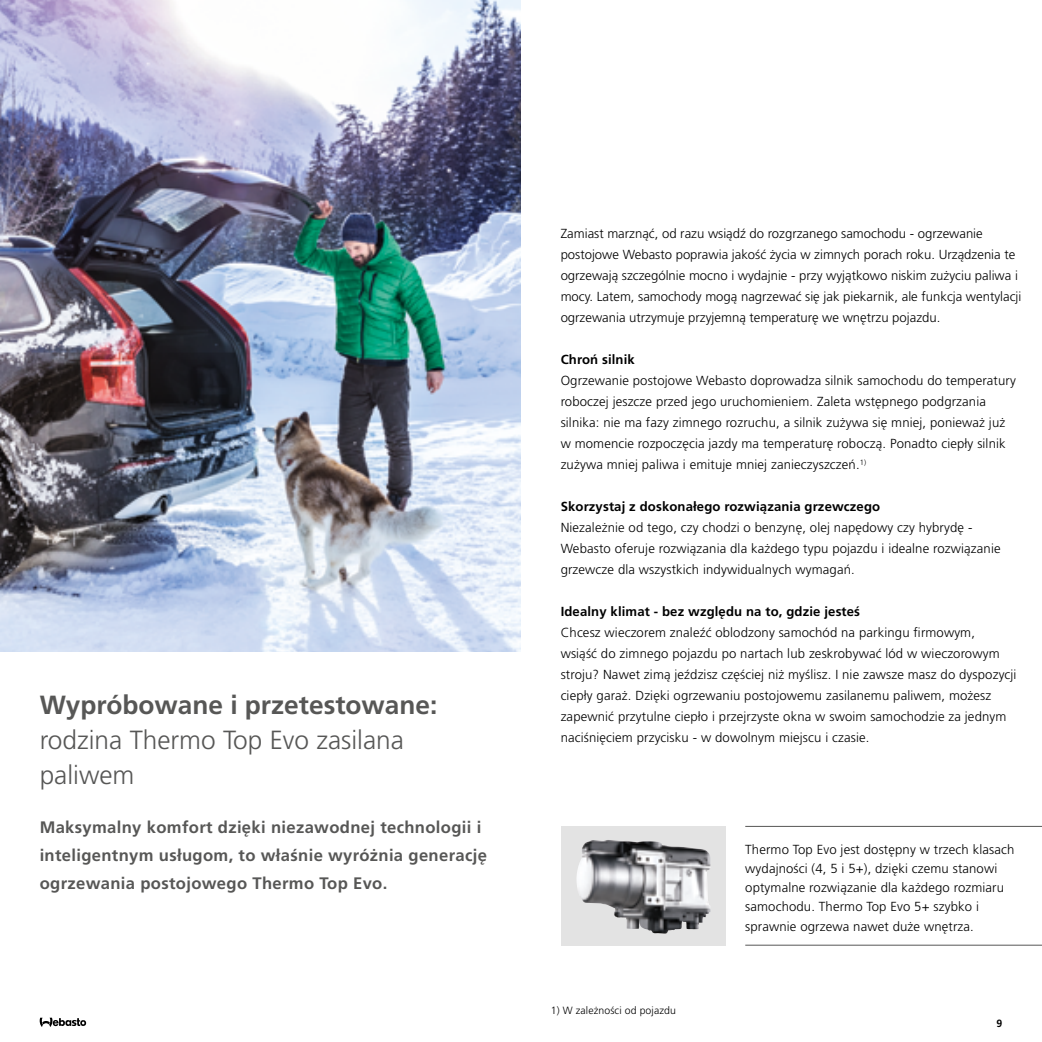
<style>
.page{position:relative;width:1042px;height:1042px;background:#fff}
.page>*{position:absolute;margin:0;border:0;box-sizing:border-box;transform-origin:0 0}
.t1{font:300 26.25px/35px "Frutiger LT Com";color:#575756}
.t2{font:700 26.25px "Frutiger LT Com";color:#575756}
.t3{font:700 16.62px/28px "Frutiger LT Com";letter-spacing:.02em;color:#575756}
.t4{font:300 13.12px/21px "Frutiger LT Com";letter-spacing:.01em;color:#000}
.t5{font:700 13.12px "Frutiger LT Com";letter-spacing:.01em;color:#000}
.t6{font:300 10.5px "Frutiger LT Com";letter-spacing:.01em;color:#000}
.t7{font:700 10.5px "Frutiger LT Com";color:#000}
</style>
<div class="page">
<svg style="left:40px;top:1017px;width:46px;height:10px"></svg>
<img style="left:0;top:0;width:521px;height:651px">
<hr style="left:745px;top:826px;width:297px;height:1px;background:#575756">
<hr style="left:745px;top:945px;width:297px;height:1px;background:#575756">
<div style="left:561px;top:826px;width:164px;height:119px;background:#e3e3e3"></div>
<img style="left:576px;top:840px;width:135px;height:94px">
<h1 class="t2" style="left:40px;top:689px;width:399px">Wypróbowane i przetestowane:</h1>
<h1 class="t1" style="left:40px;top:723px;width:366px">rodzina Thermo Top Evo zasilana paliwem</h1>
<p class="t3" style="left:40px;top:813px;width:449px">Maksymalny komfort dzięki niezawodnej technologii i inteligentnym usługom, to właśnie wyróżnia generację ogrzewania postojowego Thermo Top Evo.</p>
<p class="t4" style="left:561px;top:223px;width:462px">Zamiast marznąć, od razu wsiądź do rozgrzanego samochodu - ogrzewanie postojowe Webasto poprawia jakość życia w zimnych porach roku. Urządzenia te ogrzewają szczególnie mocno i wydajnie - przy wyjątkowo niskim zużyciu paliwa i mocy. Latem, samochody mogą nagrzewać się jak piekarnik, ale funkcja wentylacji ogrzewania utrzymuje przyjemną temperaturę we wnętrzu pojazdu.</p>
<p class="t5" style="left:561px;top:352px;width:76px">Chroń silnik</p>
<p class="t4" style="left:561px;top:370px;width:457px">Ogrzewanie postojowe Webasto doprowadza silnik samochodu do temperatury roboczej jeszcze przed jego uruchomieniem. Zaleta wstępnego podgrzania silnika: nie ma fazy zimnego rozruchu, a silnik zużywa się mniej, ponieważ już w momencie rozpoczęcia jazdy ma temperaturę roboczą. Ponadto ciepły silnik zużywa mniej paliwa i emituje mniej zanieczyszczeń.<sup>1)</sup></p>
<p class="t5" style="left:561px;top:499px;width:321px">Skorzystaj z doskonałego rozwiązania grzewczego</p>
<p class="t4" style="left:561px;top:517px;width:441px">Niezależnie od tego, czy chodzi o benzynę, olej napędowy czy hybrydę -<br>Webasto oferuje rozwiązania dla każdego typu pojazdu i idealne rozwiązanie grzewcze dla wszystkich indywidualnych wymagań.</p>
<p class="t5" style="left:561px;top:604px;width:301px">Idealny klimat - bez względu na to, gdzie jesteś</p>
<p class="t4" style="left:561px;top:622px;width:457px">Chcesz wieczorem znaleźć oblodzony samochód na parkingu firmowym,<br>wsiąść do zimnego pojazdu po nartach lub zeskrobywać lód w wieczorowym stroju? Nawet zimą jeździsz częściej niż myślisz. I nie zawsze masz do dyspozycji ciepły garaż. Dzięki ogrzewaniu postojowemu zasilanemu paliwem, możesz zapewnić przytulne ciepło i przejrzyste okna w swoim samochodzie za jednym naciśnięciem przycisku - w dowolnym miejscu i czasie.</p>
<p class="t6" style="left:551px;top:1004px;width:127px">1) W zależności od pojazdu</p>
<p class="t4" style="left:745px;top:839px;width:271px;line-height:19.2px">Thermo Top Evo jest dostępny w trzech klasach wydajności (4, 5 i 5+), dzięki czemu stanowi optymalne rozwiązanie dla każdego rozmiaru samochodu. Thermo Top Evo 5+ szybko i sprawnie ogrzewa nawet duże wnętrza.</p>
<p class="t7" style="left:996px;top:1017px;width:7px">9</p>
</div>
